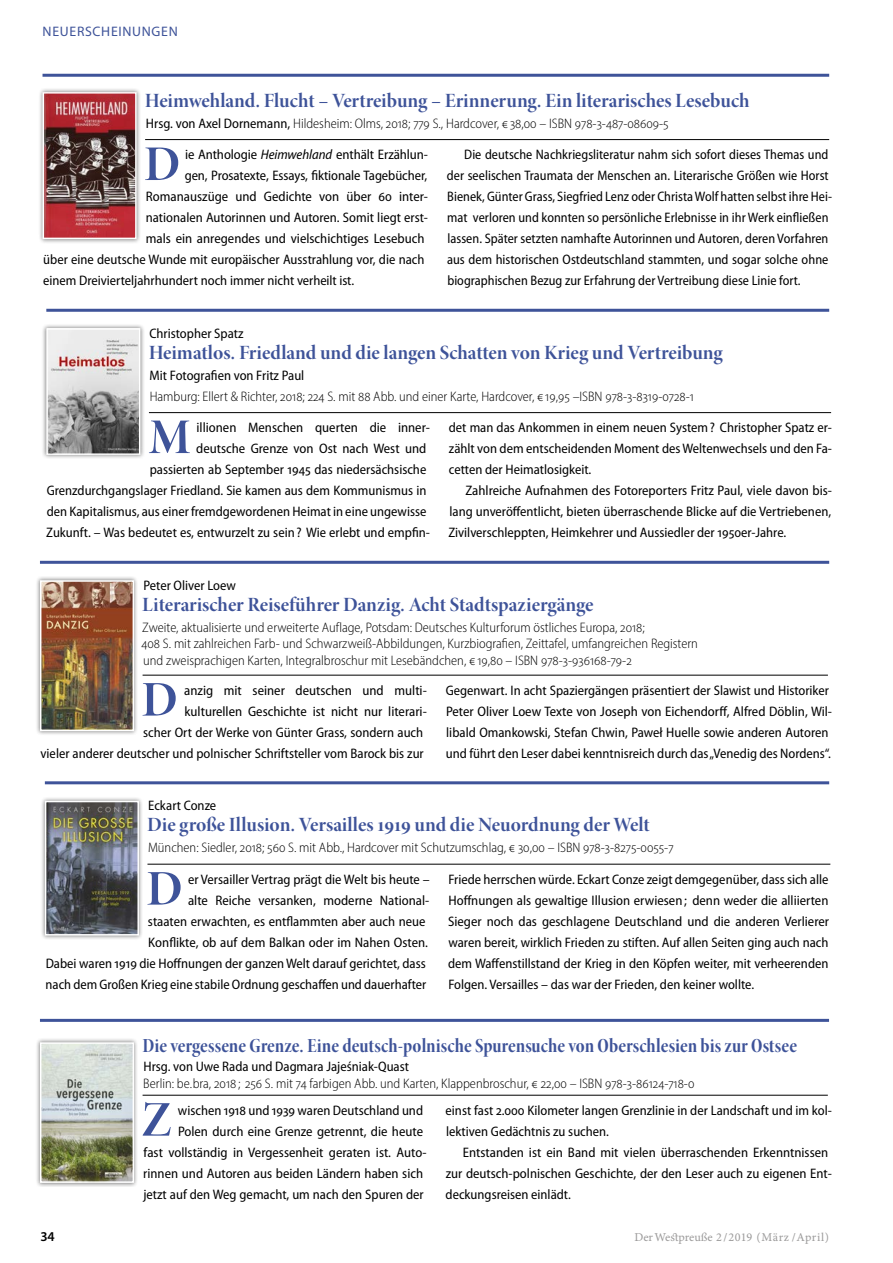
<style>
.page{position:relative;width:893px;height:1263px;background:#fff}
.page>*{position:absolute;margin:0;border:0;box-sizing:border-box;transform-origin:0 0}
.t1{font:50.1px "Minion Pro Bold Disp";color:#3e5399}
.t2{font:20.25px "Minion Pro Bold Disp";color:#3e5399}
.t3{font:20.25px "Minion Pro Bold Cn Disp";color:#3e5399}
.t4{font:semi-condensed 13.8px/21px "Myriad Pro";color:#000}
.t5{font:300 semi-condensed 13.8px/16.5px "Myriad Pro";color:#000}
.t6{font:13.8px "Myriad Pro";letter-spacing:.05em;color:#3e5399}
.t7{font:600 13.5px "Myriad Pro";color:#000}
.t8{font:12px "Minion Pro Capt";color:#9c9b9b}
.s1{font-weight:400}
.s2{font-style:italic}
</style>
<div class="page">
<hr style="left:43px;top:74px;width:786px;height:3px;background:#3e5399">
<hr style="left:145px;top:139px;width:684px;height:1px;background:#000">
<div style="left:38px;top:87px;width:103px;height:156px;background:#000;opacity:.5"></div>
<img style="left:45px;top:94px;width:90px;height:143px">
<div style="left:43px;top:92px;width:94px;height:147px;border:1px solid #fff"></div>
<hr style="left:46px;top:309px;width:783px;height:3px;background:#3e5399">
<hr style="left:149px;top:412px;width:682px;height:1px;background:#000">
<div style="left:42px;top:324px;width:103px;height:136px;background:#000;opacity:.5"></div>
<img style="left:48px;top:330px;width:90px;height:123px">
<div style="left:46px;top:328px;width:94px;height:127px;border:1px solid #fff"></div>
<hr style="left:40px;top:561px;width:789px;height:3px;background:#3e5399">
<hr style="left:143px;top:675px;width:685px;height:1px;background:#000">
<div style="left:35px;top:576px;width:103px;height:159px;background:#000;opacity:.5"></div>
<img style="left:42px;top:582px;width:90px;height:147px">
<div style="left:40px;top:580px;width:94px;height:151px;border:1px solid #fff"></div>
<hr style="left:45px;top:781px;width:784px;height:3px;background:#3e5399">
<hr style="left:147px;top:864px;width:683px;height:1px;background:#000">
<div style="left:40px;top:796px;width:103px;height:144px;background:#000;opacity:.5"></div>
<img style="left:47px;top:803px;width:90px;height:130px">
<div style="left:45px;top:801px;width:94px;height:134px;border:1px solid #fff"></div>
<hr style="left:40px;top:1019px;width:789px;height:3px;background:#3e5399">
<hr style="left:143px;top:1095px;width:685px;height:1px;background:#000">
<div style="left:35px;top:1038px;width:103px;height:149px;background:#000;opacity:.5"></div>
<img style="left:42px;top:1044px;width:90px;height:137px">
<div style="left:40px;top:1042px;width:94px;height:141px;border:1px solid #fff"></div>
<p class="t6" style="left:43px;top:23px;width:137px">NEUERSCHEINUNGEN</p>
<h2 class="t2" style="left:145px;top:87px;width:606px">Heimwehland. Flucht – Vertreibung – Erinnerung. Ein literarisches Lesebuch</h2>
<p class="t5" style="left:146px;top:115px;width:524px"><span class="s1">Hrsg. von Axel Dornemann,</span> Hildesheim: Olms, 2018; 779 S., Hardcover, € 38,00 – ISBN 978-3-487-08609-5</p>
<h1 class="t1" style="left:144px;top:131px;width:38px">D</h1>
<p class="t4" style="left:185px;top:144px;width:245px">ie Anthologie <span class="s2">Heimwehland</span> enthält Erzählun-</p>
<p class="t4" style="left:447px;top:144px;width:386px;text-indent:17px">Die deutsche Nachkriegsliteratur nahm sich sofort dieses Themas und der seelischen Traumata der Menschen an. Literarische Größen wie Horst Bienek, Günter Grass, Siegfried Lenz oder Christa Wolf hatten selbst ihre Hei&shy;mat verloren und konnten so persönliche Erlebnisse in ihr Werk einfließen lassen. Später setzten namhafte Autorinnen und Autoren, deren Vorfahren aus dem historischen Ostdeutschland stammten, und sogar solche ohne biographischen Bezug zur Erfahrung der Vertreibung diese Linie fort.</p>
<p class="t4" style="left:185px;top:165px;width:244px">gen, Prosatexte, Essays, fiktionale Tagebücher,</p>
<p class="t4" style="left:146px;top:186px;width:284px">Romanauszüge und Gedichte von über 60 inter-</p>
<p class="t4" style="left:146px;top:207px;width:284px">nationalen Autorinnen und Autoren. Somit liegt erst-</p>
<p class="t4" style="left:146px;top:228px;width:280px">mals ein anregendes und vielschichtiges Lesebuch</p>
<p class="t4" style="left:43px;top:249px;width:383px">über eine deutsche Wunde mit europäischer Ausstrahlung vor, die nach</p>
<p class="t4" style="left:43px;top:270px;width:313px">einem Dreivierteljahrhundert noch immer nicht verheilt ist.</p>
<p class="t4" style="left:149px;top:323px;width:96px">Christopher Spatz</p>
<h2 class="t2" style="left:149px;top:339px;width:576px">Heimatlos. Friedland und die langen Schatten von Krieg und Vertreibung</h2>
<p class="t4" style="left:150px;top:365px;width:156px">Mit Fotografien von Fritz Paul</p>
<p class="t5" style="left:150px;top:388px;width:546px">Hamburg: Ellert &amp; Richter, 2018; 224 S. mit 88 Abb. und einer Karte, Hardcover, € 19,95 –ISBN 978-3-8319-0728-1</p>
<h1 class="t1" style="left:148px;top:404px;width:44px">M</h1>
<p class="t4" style="left:46px;top:417px;width:385px;text-align:right">illionen Menschen querten die inner-<br>deutsche Grenze von Ost nach West und<br>passierten ab September 1945 das niedersächsische Grenzdurchgangslager Friedland. Sie kamen aus dem Kommunismus in den Kapitalismus, aus einer fremdgewordenen Heimat in eine ungewisse Zukunft. – Was bedeutet es, entwurzelt zu sein? Wie erlebt und empfin-</p>
<p class="t4" style="left:449px;top:417px;width:385px;text-align:justify">det man das Ankommen in einem neuen System? Christopher Spatz er&shy;zählt von dem entscheidenden Moment des Weltenwechsels und den Fa&shy;cetten der Heimatlosigkeit.</p>
<p class="t4" style="left:448px;top:480px;width:385px;text-align:justify;text-indent:17px">Zahlreiche Aufnahmen des Fotoreporters Fritz Paul, viele davon bis&shy;lang unveröffentlicht, bieten überraschende Blicke auf die Vertriebenen, Zivilverschleppten, Heimkehrer und Aussiedler der 1950er-Jahre.</p>
<p class="t4" style="left:143px;top:575px;width:94px">Peter Oliver Loew</p>
<h2 class="t2" style="left:142px;top:591px;width:453px">Literarischer Reiseführer Danzig. Acht Stadtspaziergänge</h2>
<p class="t5" style="left:142px;top:619px;width:558px">Zweite, aktualisierte und erweiterte Auflage, Potsdam: Deutsches Kulturforum östliches Europa, 2018;<br>408 S. mit zahlreichen Farb- und Schwarzweiß-Abbildungen, Kurzbiografien, Zeittafel, umfangreichen Registern und zweisprachigen Karten, Integralbroschur mit Lesebändchen, € 19,80 – ISBN 978-3-936168-79-2</p>
<h1 class="t1" style="left:141px;top:667px;width:38px">D</h1>
<p class="t4" style="left:41px;top:680px;width:388px;text-align:right">anzig mit seiner deutschen und multi-<br>kulturellen Geschichte ist nicht nur literari-<br>scher Ort der Werke von Günter Grass, sondern auch<br>vieler anderer deutscher und polnischer Schriftsteller vom Barock bis zur</p>
<p class="t4" style="left:446px;top:680px;width:388px">Gegenwart. In acht Spaziergängen präsentiert der Slawist und Historiker Peter Oliver Loew Texte von Joseph von Eichendorff, Alfred Döblin, Wil&shy;libald Omankowski, Stefan Chwin, Paweł Huelle sowie anderen Autoren und führt den Leser dabei kenntnisreich durch das „Venedig des Nordens“.</p>
<p class="t4" style="left:148px;top:795px;width:70px">Eckart Conze</p>
<h2 class="t2" style="left:147px;top:811px;width:504px">Die große Illusion. Versailles 1919 und die Neuordnung der Welt</h2>
<p class="t5" style="left:148px;top:839px;width:527px">München: Siedler, 2018; 560 S. mit Abb., Hardcover mit Schutzumschlag, € 30,00 – ISBN 978-3-8275-0055-7</p>
<h1 class="t1" style="left:146px;top:856px;width:38px">D</h1>
<p class="t4" style="left:46px;top:869px;width:386px;text-align:right">er Versailler Vertrag prägt die Welt bis heute –<br>alte Reiche versanken, moderne National-<br>staaten erwachten, es entflammten aber auch neue<br>Konflikte, ob auf dem Balkan oder im Nahen Osten.<br>Dabei waren 1919 die Hoffnungen der ganzen Welt darauf gerichtet, dass nach dem Großen Krieg eine stabile Ordnung geschaffen und dauerhafter</p>
<p class="t4" style="left:448px;top:869px;width:382px;text-align:justify">Friede herrschen würde. Eckart Conze zeigt demgegenüber, dass sich alle Hoffnungen als gewaltige Illusion erwiesen; denn weder die alliierten Sieger noch das geschlagene Deutschland und die anderen Verlierer waren bereit, wirklich Frieden zu stiften. Auf allen Seiten ging auch nach dem Waffenstillstand der Krieg in den Köpfen weiter, mit verheerenden Folgen. Versailles – das war der Frieden, den keiner wollte.</p>
<h2 class="t3" style="left:143px;top:1032px;width:656px">Die vergessene Grenze. Eine deutsch-polnische Spurensuche von Oberschlesien bis zur Ostsee</h2>
<p class="t4" style="left:143px;top:1056px;width:267px">Hrsg. von Uwe Rada und Dagmara Jajeśniak-Quast</p>
<p class="t5" style="left:143px;top:1075px;width:553px">Berlin: be.bra, 2018 ; 256 S. mit 74 farbigen Abb. und Karten, Klappenbroschur, € 22,00 – ISBN 978-3-86124-718-0</p>
<h1 class="t1" style="left:141px;top:1087px;width:31px">Z</h1>
<p class="t4" style="left:143px;top:1100px;width:285px;text-align:right">wischen 1918 und 1939 waren Deutschland und<br>Polen durch eine Grenze getrennt, die heute<br>fast vollständig in Vergessenheit geraten ist. Auto&shy;rinnen und Autoren aus beiden Ländern haben sich jetzt auf den Weg gemacht, um nach den Spuren der</p>
<p class="t4" style="left:446px;top:1100px;width:388px">einst fast 2.000 Kilometer langen Grenzlinie in der Landschaft und im kol&shy;lektiven Gedächtnis zu suchen.</p>
<p class="t4" style="left:446px;top:1142px;width:388px;text-indent:17px">Entstanden ist ein Band mit vielen überraschenden Erkenntnissen zur deutsch-polnischen Geschichte, der den Leser auch zu eigenen Ent&shy;deckungsreisen einlädt.</p>
<p class="t7" style="left:40px;top:1227px;width:16px">34</p>
<p class="t8" style="left:635px;top:1228px;width:196px">Der Westpreuße 2/2019 (März /April)</p>
</div>
